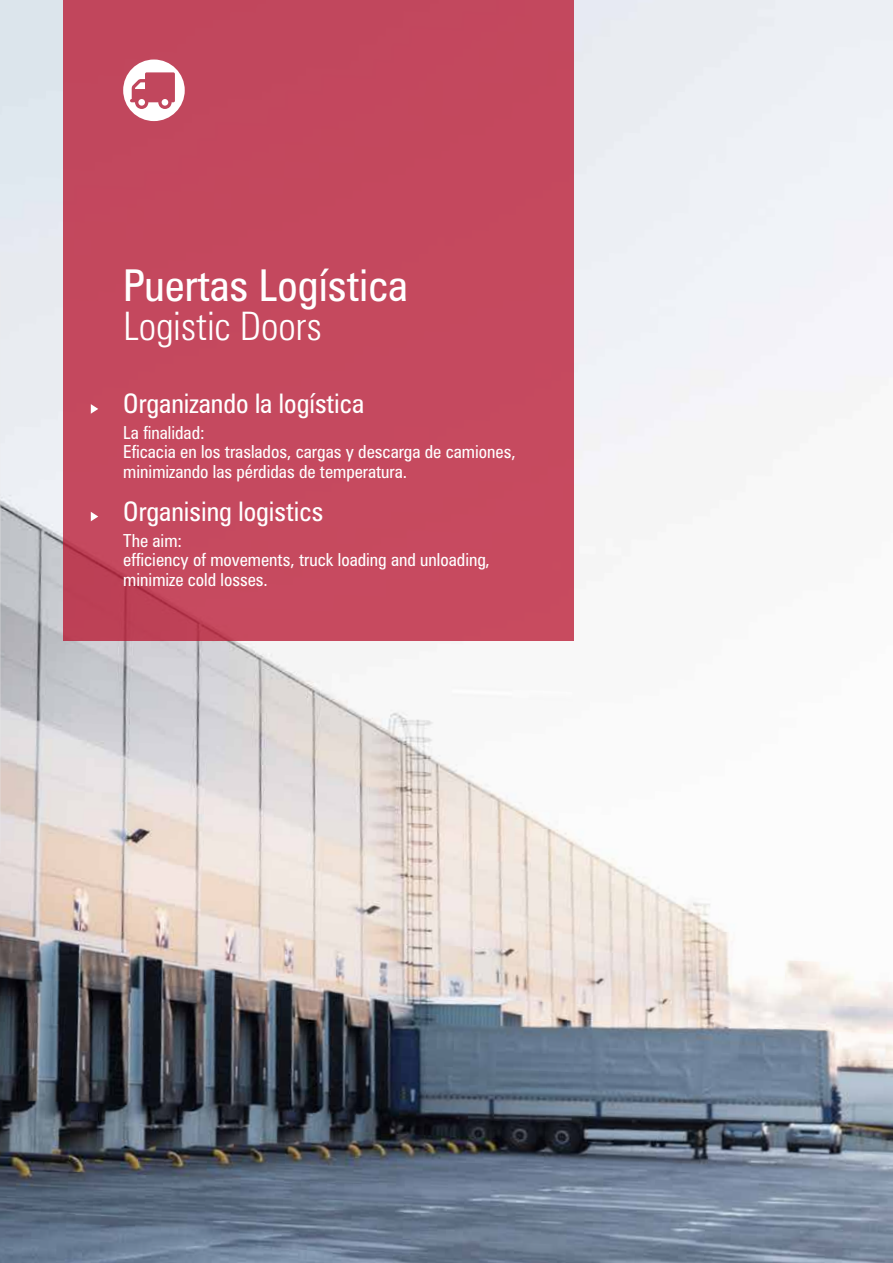
<style>
.page{position:relative;width:893px;height:1263px;background:#fff}
.page>*{position:absolute;margin:0;border:0;box-sizing:border-box;transform-origin:0 0}
.t1{font:condensed 43.95px "Zurich BT";color:#fff}
.t2{font:300 condensed 39.3px "Zurich BT";color:#fff}
.t3{font:condensed 27px "Zurich BT";color:#fff}
.t4{font:condensed 18px/19.5px "Zurich BT";color:#fff}
</style>
<div class="page">
<img style="left:0;top:0;width:893px;height:1263px">
<div style="left:64px;top:0;width:510px;height:641px;background:#c5495e"></div>
<svg style="left:91px;top:404px;width:7px;height:10px"></svg>
<svg style="left:91px;top:512px;width:7px;height:9px"></svg>
<img style="left:0;top:266px;width:1px;height:588px">
<svg style="left:123px;top:60px;width:62px;height:61px"></svg>
<h1 class="t1" style="left:123px;top:258px;width:286px">Puertas Logística</h1>
<h2 class="t2" style="left:123px;top:302px;width:200px">Logistic Doors</h2>
<h3 class="t3" style="left:123px;top:387px;width:242px">Organizando la logística</h3>
<p class="t4" style="left:123px;top:422px;width:394px">La finalidad:<br>Eficacia en los traslados, cargas y descarga de camiones, minimizando las pérdidas de temperatura.</p>
<h3 class="t3" style="left:123px;top:495px;width:201px">Organising logistics</h3>
<p class="t4" style="left:123px;top:530px;width:368px">The aim:<br>efficiency of movements, truck loading and unloading, minimize cold losses.</p>
</div>
